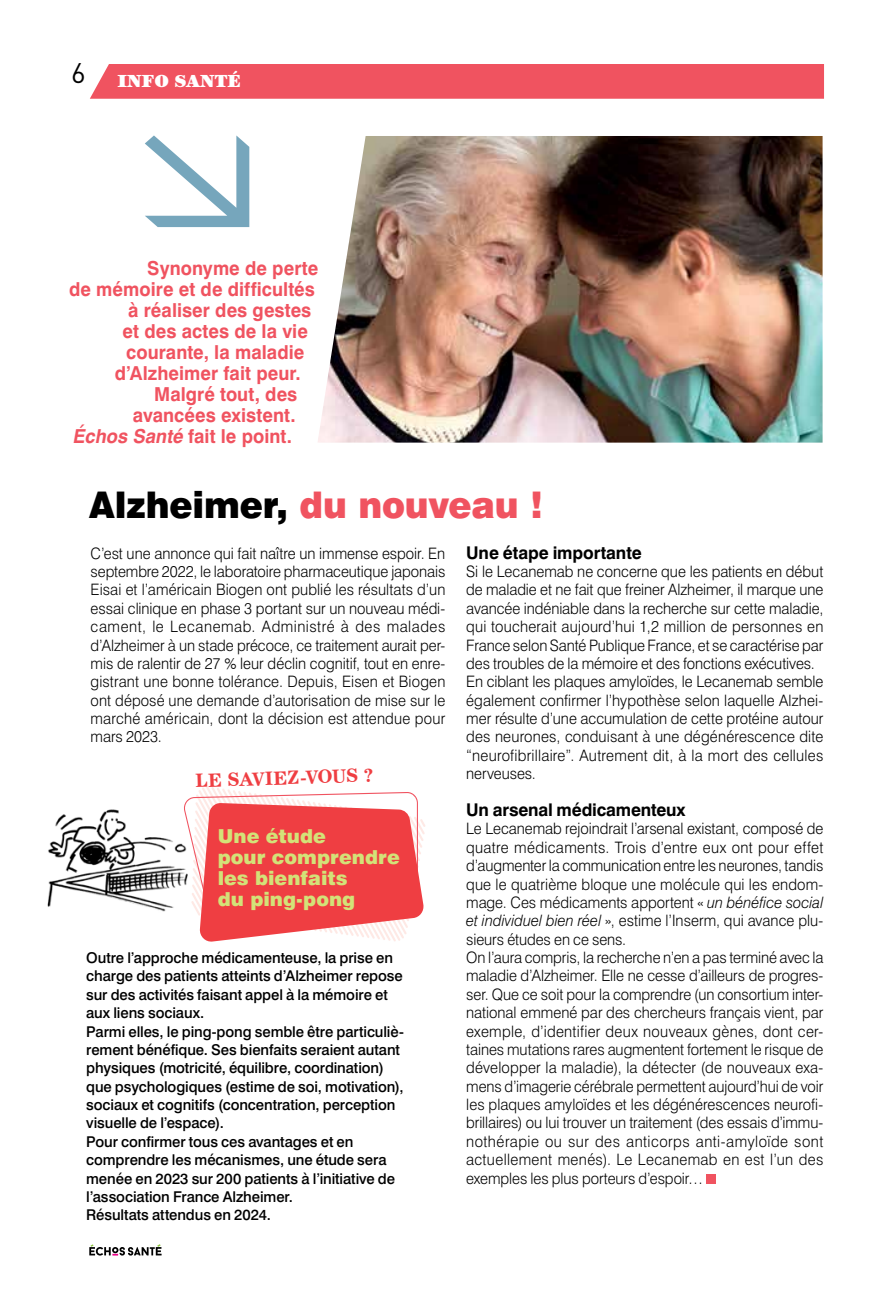
<style>
.page{position:relative;width:893px;height:1290px;background:#fff}
.page>*{position:absolute;margin:0;border:0;box-sizing:border-box;transform-origin:0 0}
.t1{font:900 36.75px "Swiss 721 BT";letter-spacing:-.005em;color:#000;scale:.95 1}
.t2{font:700 19.25px "Swiss 721 BT";letter-spacing:.005em;color:#f05360;scale:.96 1}
.t3{font:900 19.25px/21px "Swiss 721 BT";color:#d3e278}
.t4{font:700 19.25px "Century Std";color:#ef3e42}
.t5{font:700 17.5px "Swiss 721 BT";letter-spacing:-.01em;color:#000}
.t6{font:900 17.5px "Century Std";color:#fff}
.t7{font:300 15.75px/18.4px "Swiss 721 BT";color:#000;scale:.95 1}
.t8{font:500 14.88px/18.4px "Swiss 721 BT";letter-spacing:-.005em;color:#000}
.s1{font-style:italic}
.s2{color:#f05360}
</style>
<div class="page">
<img style="left:47px;top:809px;width:136px;height:103px">
<div style="left:90px;top:64px;width:734px;height:35px;background:#f05360"></div>
<img style="left:318px;top:136px;width:505px;height:307px">
<div style="left:706px;top:1174px;width:10px;height:9px;background:#f05360"></div>
<svg style="left:183px;top:786px;width:242px;height:156px"></svg>
<svg style="left:89px;top:1244px;width:73px;height:11px"></svg>
<p class="t6" style="left:71px;top:71px;width:171px"><sup>6</sup> INFO SANTÉ</p>
<p class="t2" style="left:147px;top:256px;width:180px">Synonyme de perte</p>
<p class="t2" style="left:69px;top:277px;width:257px">de mémoire et de difficultés</p>
<p class="t2" style="left:128px;top:298px;width:192px">à réaliser des gestes</p>
<p class="t2" style="left:123px;top:319px;width:194px">et des actes de la vie</p>
<p class="t2" style="left:126px;top:340px;width:187px">courante, la maladie</p>
<p class="t2" style="left:115px;top:361px;width:195px">d’Alzheimer fait peur.</p>
<p class="t2" style="left:154px;top:382px;width:151px">Malgré tout, des</p>
<p class="t2" style="left:133px;top:403px;width:171px">avancées existent.</p>
<p class="t2" style="left:72px;top:424px;width:230px"><span class="s1">Échos Santé</span> fait le point.</p>
<h1 class="t1" style="left:89px;top:483px;width:479px">Alzheimer, <span class="s2">du nouveau !</span></h1>
<p class="t5" style="left:466px;top:542px;width:177px">Une étape importante</p>
<p class="t7" style="left:466px;top:562px;width:378px">Si le Lecanemab ne concerne que les patients en début de maladie et ne fait que freiner Alzheimer, il marque une avancée indéniable dans la recherche sur cette maladie, qui toucherait aujourd’hui 1,2 million de personnes en France selon Santé Publique France, et se caractérise par des troubles de la mémoire et des fonctions exécutives.<br>En ciblant les plaques amyloïdes, le Lecanemab semble également confirmer l’hypothèse selon laquelle Alzhei&shy;mer résulte d’une accumulation de cette protéine autour des neurones, conduisant à une dégénérescence dite “neurofibrillaire”. Autrement dit, à la mort des cellules nerveuses.</p>
<p class="t5" style="left:466px;top:799px;width:221px">Un arsenal médicamenteux</p>
<p class="t7" style="left:466px;top:819px;width:378px">Le Lecanemab rejoindrait l’arsenal existant, composé de quatre médicaments. Trois d’entre eux ont pour effet d’augmenter la communication entre les neurones, tandis que le quatrième bloque une molécule qui les endom&shy;mage. Ces médicaments apportent « <span class="s1">un bénéfice social et individuel bien réel</span> », estime l’Inserm, qui avance plu&shy;sieurs études en ce sens.<br>On l’aura compris, la recherche n’en a pas terminé avec la maladie d’Alzheimer. Elle ne cesse d’ailleurs de progres&shy;ser. Que ce soit pour la comprendre (un consortium inter&shy;national emmené par des chercheurs français vient, par exemple, d’identifier deux nouveaux gènes, dont cer&shy;taines mutations rares augmentent fortement le risque de développer la maladie), la détecter (de nouveaux exa&shy;mens d’imagerie cérébrale permettent aujourd’hui de voir les plaques amyloïdes et les dégénérescences neurofi&shy;brillaires) ou lui trouver un traitement (des essais d’immu&shy;nothérapie ou sur des anticorps anti-amyloïde sont actuellement menés). Le Lecanemab en est l’un des exemples les plus porteurs d’espoir…</p>
<p class="t7" style="left:91px;top:544px;width:375px;text-align:justify">C’est une annonce qui fait naître un immense espoir. En septembre 2022, le laboratoire pharmaceutique japonais Eisai et l’américain Biogen ont publié les résultats d’un essai clinique en phase 3 portant sur un nouveau médi&shy;cament, le Lecanemab. Administré à des malades d’Alzheimer à un stade précoce, ce traitement aurait per&shy;mis de ralentir de 27 % leur déclin cognitif, tout en enre&shy;gistrant une bonne tolérance. Depuis, Eisen et Biogen ont déposé une demande d’autorisation de mise sur le marché américain, dont la décision est attendue pour mars 2023.</p>
<p class="t4" style="left:195px;top:769px;width:179px;rotate:-2deg">LE SAVIEZ-VOUS ?</p>
<p class="t3" style="left:218px;top:825px;width:184px">Une étude<br>pour comprendre les bienfaits<br>du ping-pong</p>
<p class="t8" style="left:86px;top:948px;width:319px">Outre l’approche médicamenteuse, la prise en charge des patients atteints d’Alzheimer repose sur des activités faisant appel à la mémoire et aux liens sociaux.<br>Parmi elles, le ping-pong semble être particuliè&shy;rement bénéfique. Ses bienfaits seraient autant physiques (motricité, équilibre, coordination) que psychologiques (estime de soi, motivation), sociaux et cognitifs (concentration, perception visuelle de l’espace).<br>Pour confirmer tous ces avantages et en comprendre les mécanismes, une étude sera menée en 2023 sur 200 patients à l’initiative de l’association France Alzheimer.<br>Résultats attendus en 2024.</p>
</div>
